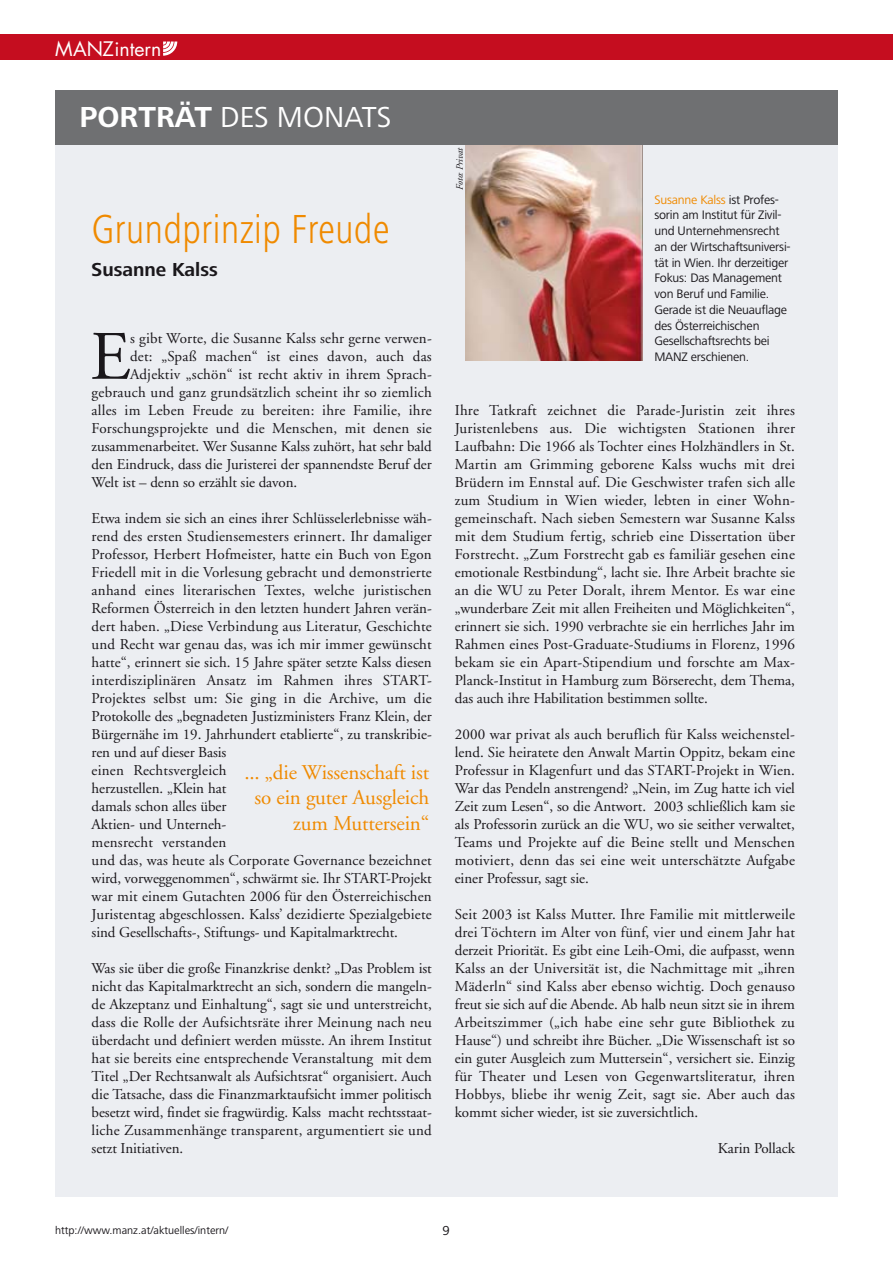
<style>
.page{position:relative;width:893px;height:1263px;background:#fff}
.page>*{position:absolute;margin:0;border:0;box-sizing:border-box;transform-origin:0 0}
.t1{font:69.3px "Adobe Garamond";color:#1a171b}
.t2{font:300 condensed 42px "Frutiger Next LT";color:#f08a00}
.t3{font:30px "Frutiger Next LT";color:#fff}
.t4{font:21px/25.5px "Adobe Garamond";letter-spacing:-.005em;color:#f08a00;text-align:right}
.t5{font:700 19.5px "Frutiger Next LT";color:#1a171b}
.t6{font:19.5px "Futura";color:#fff}
.t7{font:15px/18px "Adobe Garamond";letter-spacing:.01em;color:#1a171b;text-align:justify}
.t8{font:13.5px "Frutiger Next LT";color:#1a171b}
.t9{font:12.75px/15.8px "Frutiger Next LT";letter-spacing:-.015em;color:#1a171b}
.t10{font:11.25px "Frutiger Next LT";color:#1a171b}
.t11{font:italic 9.75px "Adobe Garamond";color:#1a171b}
.s1{font-weight:700}
.s2{color:#f08a00}
</style>
<div class="page">
<div style="left:0;top:35px;width:893px;height:25px;background:#c50d1f"></div>
<svg style="left:163px;top:42px;width:14px;height:14px"></svg>
<div style="left:55px;top:114px;width:782px;height:1083px;background:#eceef2"></div>
<img style="left:465px;top:145px;width:177px;height:216px">
<div style="left:55px;top:91px;width:782px;height:54px;background:#6f7072"></div>
<h3 class="t6" style="left:55px;top:39px;width:108px">MANZintern</h3>
<h3 class="t3" style="left:79px;top:105px;width:313px"><span class="s1">PORTRÄT</span> DES MONATS</h3>
<h2 class="t2" style="left:92px;top:213px;width:300px">Grundprinzip Freude</h2>
<h3 class="t5" style="left:92px;top:262px;width:128px">Susanne Kalss</h3>
<p class="t7" style="left:130px;top:330px;width:303px">s gibt Worte, die Susanne Kalss sehr gerne verwen-</p>
<p class="t7" style="left:130px;top:348px;width:303px">det: „Spaß machen“ ist eines davon, auch das</p>
<p class="t7" style="left:130px;top:366px;width:303px">Adjektiv „schön“ ist recht aktiv in ihrem Sprach-</p>
<p class="t7" style="left:92px;top:384px;width:342px">gebrauch und ganz grundsätzlich scheint ihr so ziemlich</p>
<p class="t7" style="left:92px;top:402px;width:342px">alles im Leben Freude zu bereiten: ihre Familie, ihre</p>
<p class="t7" style="left:92px;top:420px;width:342px">Forschungsprojekte und die Menschen, mit denen sie</p>
<p class="t7" style="left:92px;top:438px;width:342px">zusammenarbeitet. Wer Susanne Kalss zuhört, hat sehr bald</p>
<p class="t7" style="left:92px;top:456px;width:342px">den Eindruck, dass die Juristerei der spannendste Beruf der</p>
<p class="t7" style="left:92px;top:474px;width:207px">Welt ist – denn so erzählt sie davon.</p>
<p class="t7" style="left:92px;top:510px;width:342px;text-align:left">Etwa indem sie sich an eines ihrer Schlüsselerlebnisse wäh&shy;rend des ersten Studiensemesters erinnert. Ihr damaliger Professor, Herbert Hofmeister, hatte ein Buch von Egon Friedell mit in die Vorlesung gebracht und demonstrierte anhand eines literarischen Textes, welche juristischen Reformen Österreich in den letzten hundert Jahren verän&shy;dert haben. „Diese Verbindung aus Literatur, Geschichte und Recht war genau das, was ich mir immer gewünscht hatte“, erinnert sie sich. 15 Jahre später setzte Kalss diesen interdisziplinären Ansatz im Rahmen ihres START-Projektes selbst um: Sie ging in die Archive, um die Protokolle des „begnadeten Justizministers Franz Klein, der Bürgernähe im 19. Jahrhundert etablierte“, zu transkribie&shy;ren und auf dieser Basis<br>einen Rechtsvergleich<br>herzustellen. „Klein hat<br>damals schon alles über<br>Aktien- und Unterneh-<br>mensrecht verstanden<br>und das, was heute als Corporate Governance bezeichnet wird, vorweggenommen“, schwärmt sie. Ihr START-Projekt war mit einem Gutachten 2006 für den Österreichischen Juristentag abgeschlossen. Kalss’ dezidierte Spezialgebiete sind Gesellschafts-, Stiftungs- und Kapitalmarktrecht.</p>
<p class="t7" style="left:92px;top:960px;width:342px">Was sie über die große Finanzkrise denkt? „Das Problem ist nicht das Kapitalmarktrecht an sich, sondern die mangeln&shy;de Akzeptanz und Einhaltung“, sagt sie und unterstreicht, dass die Rolle der Aufsichtsräte ihrer Meinung nach neu überdacht und definiert werden müsste. An ihrem Institut hat sie bereits eine entsprechende Veranstaltung mit dem Titel „Der Rechtsanwalt als Aufsichtsrat“ organisiert. Auch die Tatsache, dass die Finanzmarktaufsicht immer politisch besetzt wird, findet sie fragwürdig. Kalss macht rechtsstaat&shy;liche Zusammenhänge transparent, argumentiert sie und setzt Initiativen.</p>
<h1 class="t1" style="left:90px;top:329px;width:42px">E</h1>
<h3 class="t4" style="left:244px;top:761px;width:186px">... „die Wissenschaft ist so ein guter Ausgleich zum Muttersein“</h3>
<p class="t11" style="left:456px;top:190px;width:44px;rotate:-90deg">Foto: Privat</p>
<p class="t9" style="left:654px;top:192px;width:138px"><span class="s2">Susanne Kalss</span> ist Profes&shy;sorin am Institut für Zivil&shy;und Unternehmensrecht an der Wirtschaftsuniversi&shy;tät in Wien. Ihr derzeitiger<br>Fokus: Das Management von Beruf und Familie.<br>Gerade ist die Neuauflage des Österreichischen<br>Gesellschaftsrechts bei</p>
<p class="t9" style="left:654px;top:350px;width:96px">MANZ erschienen.</p>
<p class="t7" style="left:455px;top:402px;width:342px">Ihre Tatkraft zeichnet die Parade-Juristin zeit ihres Juristenlebens aus. Die wichtigsten Stationen ihrer Laufbahn: Die 1966 als Tochter eines Holzhändlers in St.<br>Martin am Grimming geborene Kalss wuchs mit drei Brüdern im Ennstal auf. Die Geschwister trafen sich alle zum Studium in Wien wieder, lebten in einer Wohn&shy;gemeinschaft. Nach sieben Semestern war Susanne Kalss mit dem Studium fertig, schrieb eine Dissertation über Forstrecht. „Zum Forstrecht gab es familiär gesehen eine emotionale Restbindung“, lacht sie. Ihre Arbeit brachte sie an die WU zu Peter Doralt, ihrem Mentor. Es war eine „wunderbare Zeit mit allen Freiheiten und Möglichkeiten“, erinnert sie sich. 1990 verbrachte sie ein herrliches Jahr im Rahmen eines Post-Graduate-Studiums in Florenz, 1996 bekam sie ein Apart-Stipendium und forschte am Max-Planck-Institut in Hamburg zum Börserecht, dem Thema, das auch ihre Habilitation bestimmen sollte.</p>
<p class="t7" style="left:455px;top:726px;width:342px">2000 war privat als auch beruflich für Kalss weichenstel&shy;lend. Sie heiratete den Anwalt Martin Oppitz, bekam eine Professur in Klagenfurt und das START-Projekt in Wien.<br>War das Pendeln anstrengend? „Nein, im Zug hatte ich viel Zeit zum Lesen“, so die Antwort. 2003 schließlich kam sie als Professorin zurück an die WU, wo sie seither verwaltet, Teams und Projekte auf die Beine stellt und Menschen motiviert, denn das sei eine weit unterschätzte Aufgabe einer Professur, sagt sie.</p>
<p class="t7" style="left:455px;top:906px;width:342px">Seit 2003 ist Kalss Mutter. Ihre Familie mit mittlerweile drei Töchtern im Alter von fünf, vier und einem Jahr hat derzeit Priorität. Es gibt eine Leih-Omi, die aufpasst, wenn Kalss an der Universität ist, die Nachmittage mit „ihren Mäderln“ sind Kalss aber ebenso wichtig. Doch genauso freut sie sich auf die Abende. Ab halb neun sitzt sie in ihrem Arbeitszimmer („ich habe eine sehr gute Bibliothek zu Hause“) und schreibt ihre Bücher. „Die Wissenschaft ist so ein guter Ausgleich zum Muttersein“, versichert sie. Einzig für Theater und Lesen von Gegenwartsliteratur, ihren Hobbys, bliebe ihr wenig Zeit, sagt sie. Aber auch das kommt sicher wieder, ist sie zuversichtlich.</p>
<p class="t7" style="left:718px;top:1140px;width:79px">Karin Pollack</p>
<p class="t10" style="left:55px;top:1225px;width:175px">http://www.manz.at/aktuelles/intern/</p>
<p class="t8" style="left:443px;top:1225px;width:9px">9</p>
</div>
